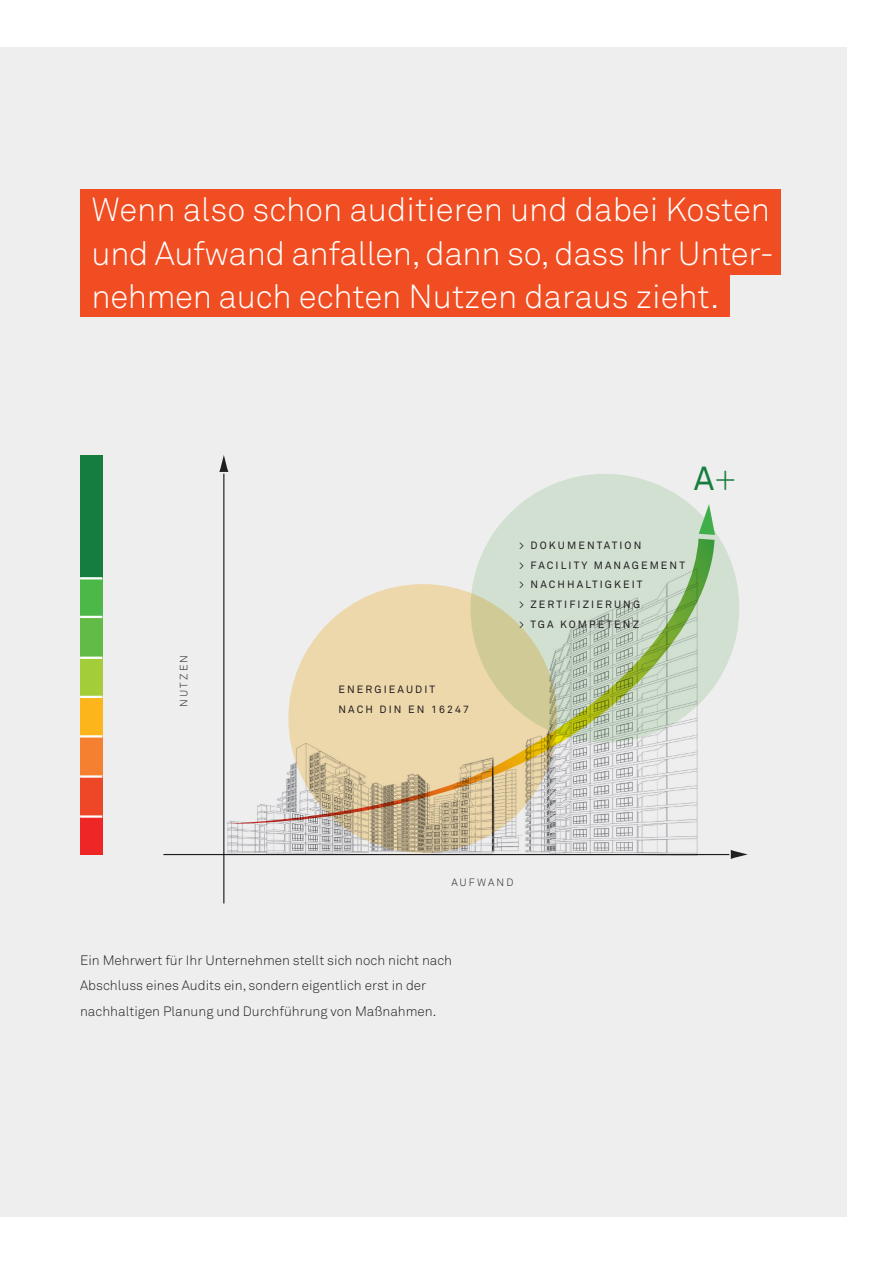
<style>
.page{position:relative;width:893px;height:1263px;background:#fff}
.page>*{position:absolute;margin:0;border:0;box-sizing:border-box;transform-origin:0 0}
.t1{font:300 33px/43.5px "Akkurat";letter-spacing:-.01em;color:#fff;text-align:justify}
.t2{font:33px "Akkurat";color:#157e3e}
.t3{font:300 13.5px/25.5px "Akkurat";color:#231f20}
.t4{font:10.5px/19.8px "Akkurat";letter-spacing:.2em;color:#231f20}
.t5{font:300 10.5px "Akkurat";color:#231f20}
.s1{font-weight:300}
</style>
<div class="page">
<div style="left:0;top:47px;width:846px;height:1169px;background:#eeeeef"></div>
<img style="left:207px;top:548px;width:524px;height:312px">
<hr style="left:223px;top:474px;width:1px;height:429px;background:#231f20">
<hr style="left:163px;top:854px;width:566px;height:1px;background:#231f20">
<svg style="left:224px;top:539px;width:490px;height:285px"></svg>
<svg style="left:470px;top:474px;width:269px;height:269px;background:#c5d6bf"></svg>
<svg style="left:288px;top:584px;width:269px;height:269px;background:#deca9e"></svg>
<svg style="left:731px;top:850px;width:17px;height:9px"></svg>
<svg style="left:219px;top:455px;width:9px;height:17px"></svg>
<svg style="left:699px;top:504px;width:16px;height:31px"></svg>
<div style="left:80px;top:190px;width:700px;height:43px;background:#f04d22"></div>
<div style="left:80px;top:232px;width:700px;height:43px;background:#f04d22"></div>
<div style="left:80px;top:274px;width:649px;height:43px;background:#f04d22"></div>
<div style="left:80px;top:816px;width:22px;height:39px;background:#ee2625"></div>
<div style="left:80px;top:776px;width:22px;height:39px;background:#ee4728"></div>
<div style="left:80px;top:736px;width:22px;height:40px;background:#f48030"></div>
<div style="left:80px;top:697px;width:22px;height:39px;background:#fcb51a"></div>
<div style="left:80px;top:657px;width:22px;height:40px;background:#a3cd39"></div>
<div style="left:80px;top:618px;width:22px;height:39px;background:#62bb46"></div>
<div style="left:80px;top:578px;width:22px;height:40px;background:#4bb848"></div>
<div style="left:80px;top:455px;width:22px;height:123px;background:#157e3e"></div>
<hr style="left:80px;top:577px;width:22px;height:2px;background:#fff">
<hr style="left:80px;top:616px;width:22px;height:2px;background:#fff">
<hr style="left:80px;top:657px;width:22px;height:2px;background:#fff">
<hr style="left:80px;top:696px;width:22px;height:2px;background:#fff">
<hr style="left:80px;top:735px;width:22px;height:2px;background:#fff">
<hr style="left:80px;top:775px;width:22px;height:3px;background:#fff">
<hr style="left:80px;top:815px;width:22px;height:3px;background:#fff">
<h1 class="t1" style="left:91px;top:187px;width:684px">Wenn also schon auditieren und dabei Kosten und Aufwand anfallen, dann so, dass Ihr Unter&shy;nehmen auch echten Nutzen daraus zieht.</h1>
<p class="t5" style="left:177px;top:707px;width:51px;rotate:-90deg">Nutzen</p>
<p class="t4" style="left:338px;top:679px;width:132px">ENE RGIE AUDIT<br>NACH D IN EN 16247</p>
<h1 class="t2" style="left:694px;top:457px;width:45px">A<span class="s1">+</span></h1>
<p class="t4" style="left:519px;top:535px;width:132px">&gt; D OK UME NTATION<br>&gt; FACILITY MANAGEME</p>
<p class="t4" style="left:670px;top:555px;width:17px">NT</p>
<p class="t4" style="left:519px;top:575px;width:125px">&gt; N ACHHALTIGKE IT &gt; ZE RTIFIZ IE RUNG &gt; TGA</p>
<p class="t4" style="left:560px;top:614px;width:79px">KOM PE TE NZ</p>
<p class="t5" style="left:451px;top:876px;width:18px">Aufwand</p>
<p class="t3" style="left:80px;top:947px;width:374px">Ein Mehrwert für Ihr Unternehmen stellt sich noch nicht nach<br>Abschluss eines Audits ein, sondern eigentlich erst in der nachhaltigen Planung und Durchführung von Maßnahmen.</p>
</div>
